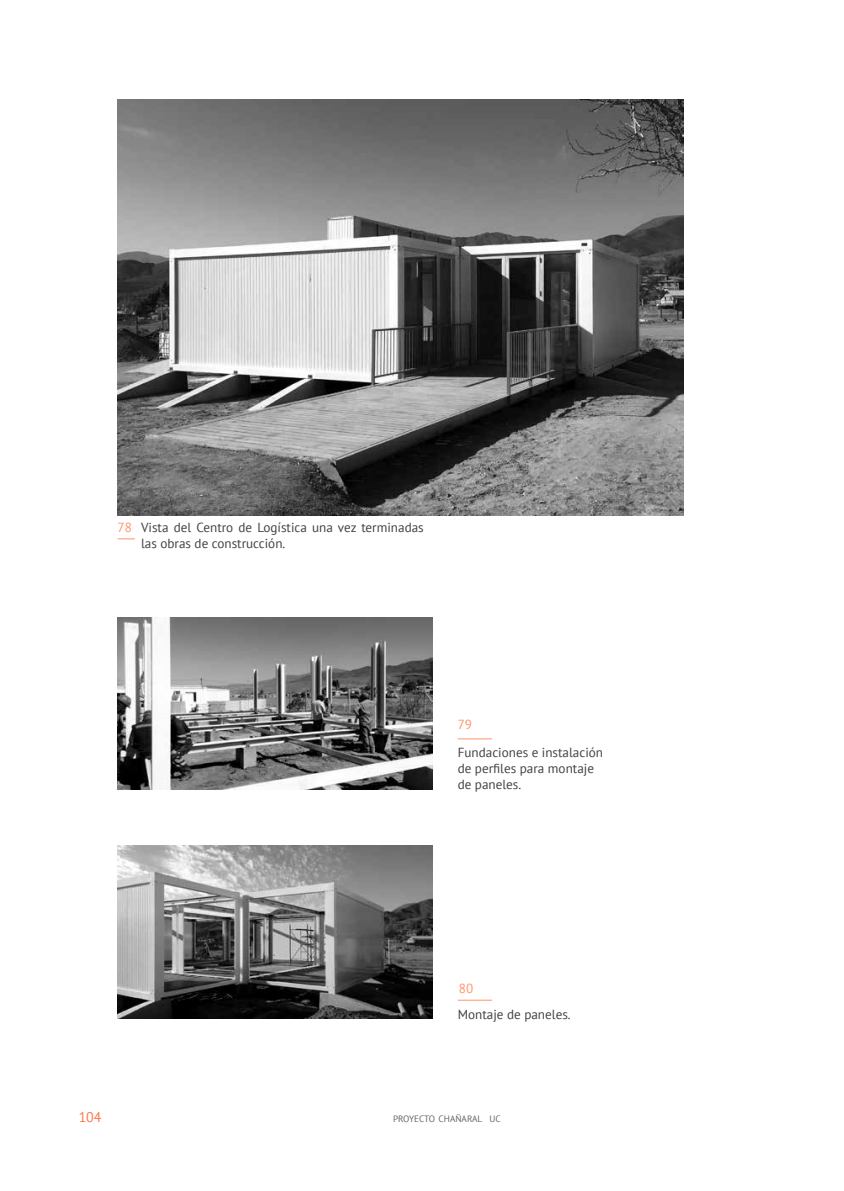
<style>
.page{position:relative;width:844px;height:1191px;background:#fff}
.page>*{position:absolute;margin:0;border:0;box-sizing:border-box;transform-origin:0 0}
.t1{font:14px "PT Sans";color:#ff7446}
.t2{font:13.12px/15.8px "PT Sans";color:#414142}
.t3{font:13.12px "PT Sans";color:#ff936a}
.t4{font:9.1px "PT Sans";color:#636466}
.s1{color:#ff936a}
</style>
<div class="page">
<svg style="left:118px;top:538px;width:17px;height:1px"></svg>
<img style="left:118px;top:845px;width:315px;height:174px">
<img style="left:118px;top:617px;width:315px;height:172px">
<img style="left:118px;top:99px;width:565px;height:416px">
<hr style="left:457px;top:738px;width:35px;height:1px;background:#ff936a">
<hr style="left:457px;top:1000px;width:35px;height:1px;background:#ff936a">
<p class="t2" style="left:141px;top:519px;width:284px;text-indent:-23px"><span class="s1">78</span> Vista del Centro de Logística una vez terminadas las obras de construcción.</p>
<p class="t3" style="left:457px;top:716px;width:16px">79</p>
<p class="t2" style="left:457px;top:744px;width:147px">Fundaciones e instalación de perfiles para montaje de paneles.</p>
<p class="t3" style="left:459px;top:980px;width:16px">80</p>
<p class="t2" style="left:457px;top:1005px;width:114px">Montaje de paneles.</p>
<p class="t1" style="left:79px;top:1107px;width:24px">104</p>
<p class="t4" style="left:393px;top:1112px;width:109px">PROYECTO CHAÑARAL UC</p>
</div>
